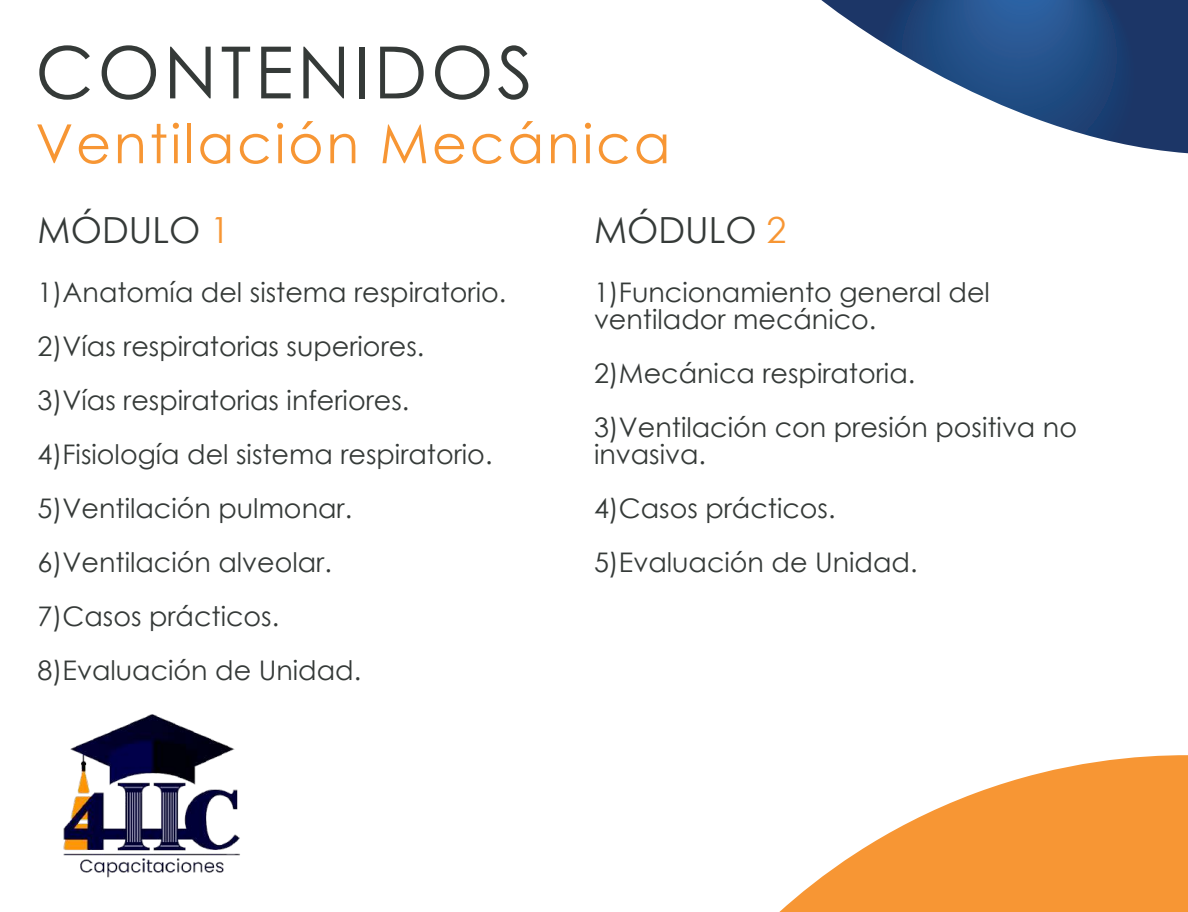
<style>
.page{position:relative;width:1188px;height:912px;background:#fff}
.page>*{position:absolute;margin:0;border:0;box-sizing:border-box;transform-origin:0 0}
.t1{font:72px "Century Gothic";letter-spacing:.05em;color:#353a38}
.t2{font:54px "Century Gothic";letter-spacing:.05em;color:#f79634}
.t3{font:36px "Century Gothic";color:#353a38}
.t4{font:27px/54px "Century Gothic";color:#353a38}
.s1{color:#f79634}
</style>
<div class="page">
<svg style="left:821px;top:0;width:367px;height:153px"></svg>
<svg style="left:779px;top:755px;width:409px;height:157px;fill:#f79634"></svg>
<img style="left:63px;top:714px;width:177px;height:164px">
<h1 class="t1" style="left:35px;top:22px;width:499px">CONTENIDOS</h1>
<h2 class="t2" style="left:35px;top:106px;width:637px">Ventilación Mecánica</h2>
<h3 class="t3" style="left:38px;top:205px;width:194px">MÓDULO <span class="s1">1</span></h3>
<p class="t4" style="left:38px;top:265px;width:470px">1)Anatomía del sistema respiratorio.<br>2)Vías respiratorias superiores.<br>3)Vías respiratorias inferiores.<br>4)Fisiología del sistema respiratorio.<br>5)Ventilación pulmonar.<br>6)Ventilación alveolar.<br>7)Casos prácticos.<br>8)Evaluación de Unidad.</p>
<h3 class="t3" style="left:594px;top:205px;width:194px">MÓDULO <span class="s1">2</span></h3>
<p class="t4" style="left:594px;top:278px;width:398px;line-height:27px">1)Funcionamiento general del ventilador mecánico.</p>
<p class="t4" style="left:594px;top:346px;width:485px">2)Mecánica respiratoria.<br>3)Ventilación con presión positiva no</p>
<p class="t4" style="left:594px;top:427px;width:325px">invasiva.<br>4)Casos prácticos.<br>5)Evaluación de Unidad.</p>
</div>
